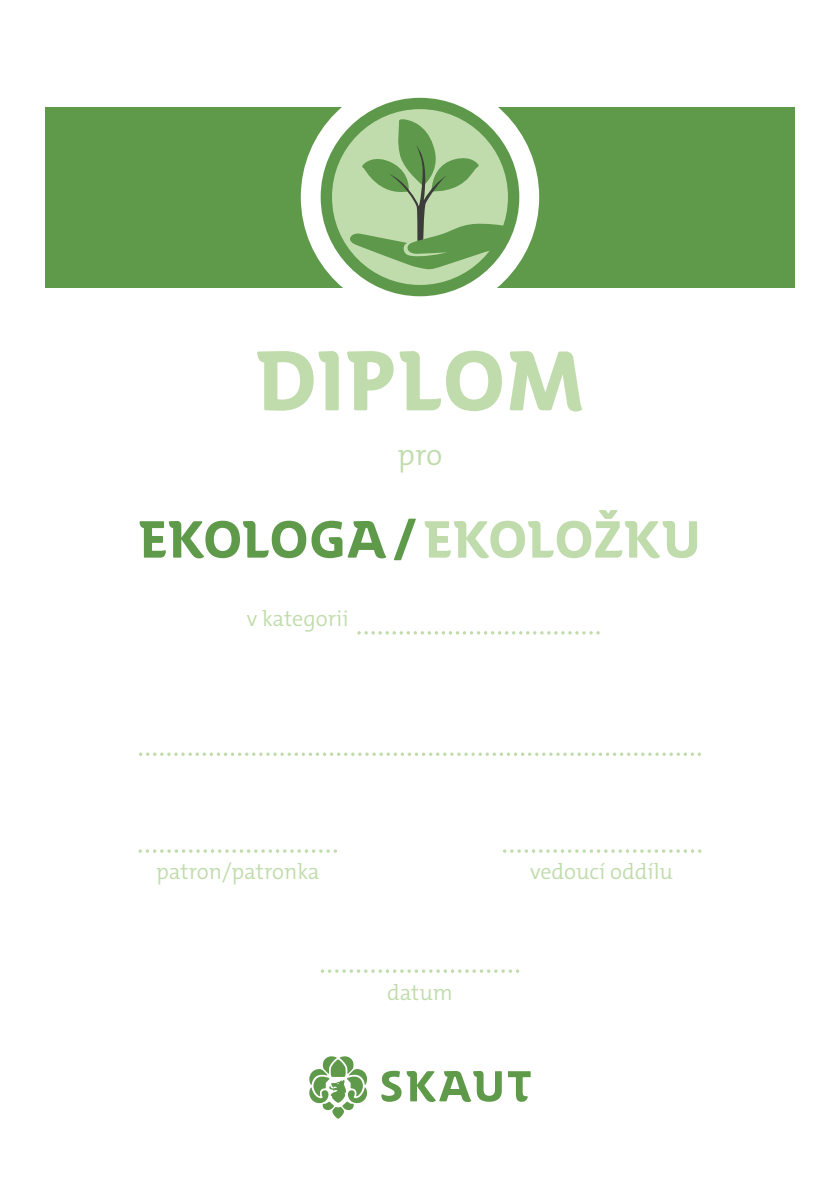
<style>
.page{position:relative;width:840px;height:1191px;background:#fff}
.page>*{position:absolute;margin:0;border:0;box-sizing:border-box;transform-origin:0 0}
.t1{font:700 84px "SKAUT";letter-spacing:-.01em;color:#c0dcac}
.odborka{font:700 52px "SKAUT";letter-spacing:-.01em;color:#5f994a}
.t2{font:300 30px "The Mix C5";color:#c0dcac}
.t3{font:300 22px "The Mix C5";color:#c0dcac}
.s1{color:#c0dcac}
</style>
<div class="page">
<div style="left:45px;top:107px;width:749px;height:180px;background:#5f994a"></div>
<div style="left:300px;top:78px;width:239px;height:238px;background:#fff;border-radius:50%"></div>
<svg style="left:148px;top:752px;width:552px;height:4px"></svg>
<svg style="left:309px;top:1056px;width:58px;height:62px"></svg>
<svg style="left:507px;top:1071px;width:23px;height:30px"></svg>
<svg style="left:381px;top:1070px;width:120px;height:32px"></svg>
<svg style="left:147px;top:849px;width:189px;height:4px"></svg>
<svg style="left:511px;top:849px;width:189px;height:4px"></svg>
<svg style="left:329px;top:969px;width:189px;height:4px"></svg>
<div style="left:320px;top:98px;width:199px;height:198px;background:#5e994b;border-radius:50%"></div>
<div style="left:332px;top:109px;width:175px;height:176px;background:#c1dcac;border-radius:50%"></div>
<svg style="left:349px;top:119px;width:159px;height:151px"></svg>
<svg style="left:366px;top:631px;width:232px;height:3px"></svg>
<p class="t1" style="left:255px;top:330px;width:333px">DIPLOM</p>
<p class="t2" style="left:397px;top:435px;width:46px">pro</p>
<p class="odborka" style="left:138px;top:508px;width:564px">EKOLOGA/<span class="s1">EKOLOŽKU</span></p>
<p class="t3" style="left:247px;top:605px;width:103px">v kategorii</p>
<p class="t3" style="left:156px;top:858px;width:165px">patron/patronka</p>
<p class="t3" style="left:530px;top:858px;width:144px">vedoucí oddílu</p>
<p class="t3" style="left:387px;top:978px;width:67px">datum</p>
</div>
